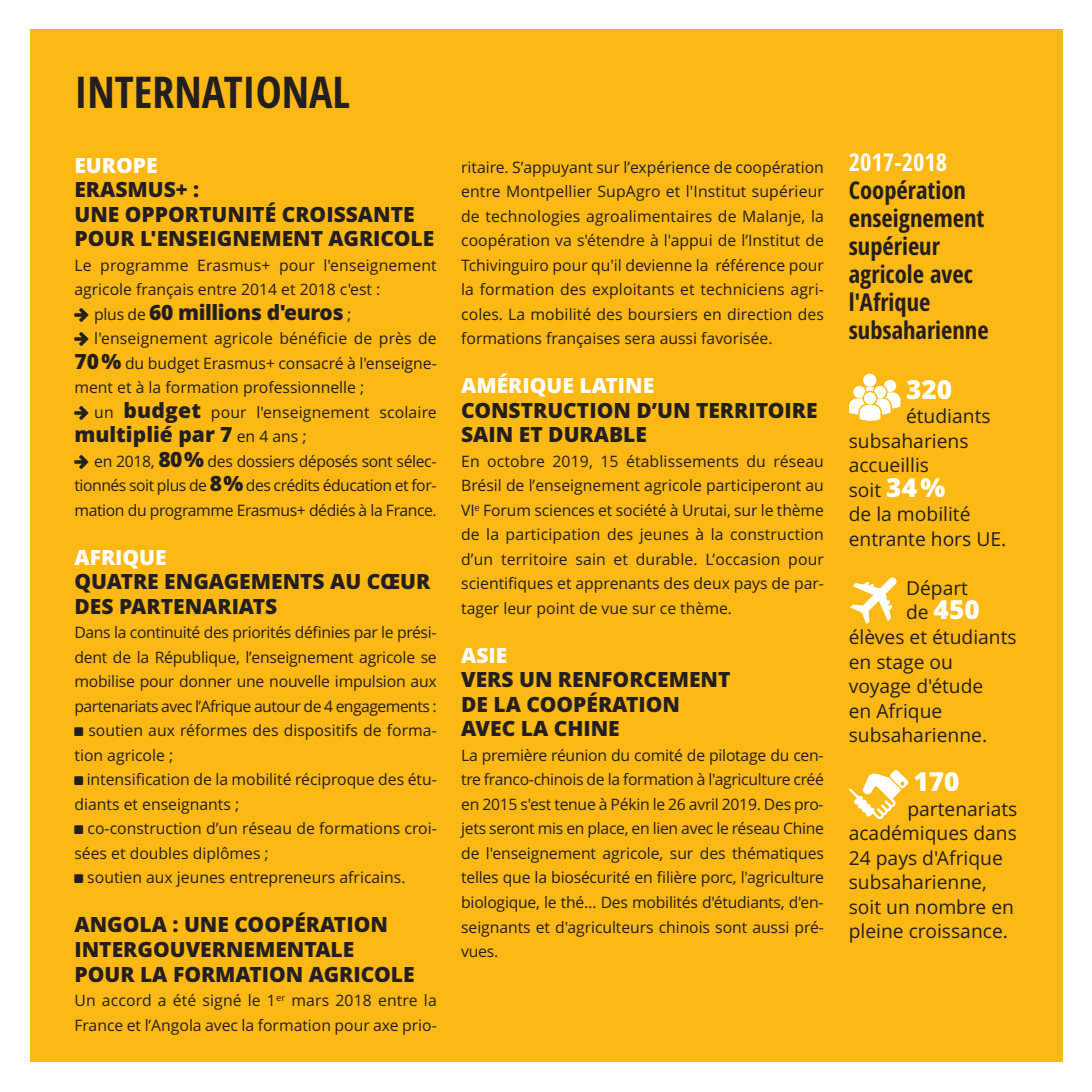
<style>
.page{position:relative;width:1092px;height:1092px;background:#fff}
.page>*{position:absolute;margin:0;border:0;box-sizing:border-box;transform-origin:0 0}
.t1{font:700 condensed 43.75px "Open Sans";color:#231f20}
.t2{font:800 26.25px "Open Sans";color:#fff}
.t3{font:700 condensed 24.5px/28px "Open Sans";color:#231f20}
.t4{font:700 condensed 24.5px "Open Sans";color:#fff}
.t5{font:800 21px/24.5px "Open Sans";color:#231f20}
.t6{font:800 21px "Open Sans";color:#fff}
.t7{font:19.25px/24.5px "Open Sans";color:#231f20}
.t8{font:15.75px/24.5px "Open Sans";color:#231f20;text-align:justify}
.t9{font:15.75px "Open Sans";letter-spacing:-.025em;color:#231f20}
.t10{font:15.75px "Open Sans";letter-spacing:-.035em;color:#231f20}
.s1{font-weight:400;font-size:15.75px}
.s2{font-weight:800;font-size:21px}
.s3{font-weight:800;font-size:26.25px;color:#fff}
.s4{font-weight:400;font-size:19.25px;color:#231f20}
</style>
<div class="page">
<div style="left:30px;top:30px;width:1032px;height:1032px;background:#fcb814"></div>
<svg style="left:849px;top:373px;width:51px;height:48px"></svg>
<svg style="left:850px;top:577px;width:46px;height:47px"></svg>
<svg style="left:849px;top:770px;width:59px;height:49px"></svg>
<h1 class="t1" style="left:74px;top:67px;width:277px">INTERNATIONAL</h1>
<h3 class="t6" style="left:74px;top:153px;width:85px">EUROPE</h3>
<h3 class="t5" style="left:74px;top:177px;width:361px">ERASMUS+ :<br>UNE OPPORTUNITÉ CROISSANTE<br>POUR L'ENSEIGNEMENT AGRICOLE</h3>
<p class="t8" style="left:74px;top:253px;width:364px">Le programme Erasmus+ pour l'enseignement agricole français entre 2014 et 2018 c'est :</p>
<h3 class="t5" style="left:94px;top:300px;width:258px"><span class="s1">plus de</span> 60 MILLIONS D'EUROS <span class="s1">;</span></h3>
<p class="t8" style="left:74px;top:326px;width:364px;text-indent:20px">l'enseignement agricole bénéficie de près de <span class="s2">70%</span> du budget Erasmus+ consacré à l'enseigne&shy;ment et à la formation professionnelle ;</p>
<p class="t8" style="left:94px;top:400px;width:344px">un <span class="s2">BUDGET</span> pour l'enseignement scolaire</p>
<h3 class="t5" style="left:74px;top:422px;width:234px">MULTIPLIÉ PAR 7 <span class="s1">en 4 ans ;</span></h3>
<p class="t8" style="left:74px;top:449px;width:364px;text-indent:20px">en 2018, <span class="s2">80%</span> des dossiers déposés sont sélec&shy;tionnés soit plus de <span class="s2">8%</span> des crédits éducation et for&shy;mation du programme Erasmus+ dédiés à la France.</p>
<h3 class="t6" style="left:74px;top:545px;width:94px">AFRIQUE</h3>
<h3 class="t5" style="left:74px;top:569px;width:357px">QUATRE ENGAGEMENTS AU CŒUR<br>DES PARTENARIATS</h3>
<p class="t9" style="left:74px;top:623px;width:363px">Dans la continuité des priorités définies par le prési-</p>
<p class="t8" style="left:74px;top:645px;width:364px">dent de la République, l’enseignement agricole se</p>
<p class="t8" style="left:74px;top:669px;width:364px">mobilise pour donner une nouvelle impulsion aux</p>
<p class="t10" style="left:74px;top:697px;width:364px">partenariats avec l’Afrique autour de 4 engagements :</p>
<p class="t8" style="left:88px;top:718px;width:350px">soutien aux réformes des dispositifs de forma-</p>
<p class="t8" style="left:74px;top:743px;width:100px">tion agricole ;</p>
<p class="t8" style="left:87px;top:767px;width:351px">intensification de la mobilité réciproque des étu-</p>
<p class="t8" style="left:74px;top:792px;width:166px">diants et enseignants ;</p>
<p class="t8" style="left:88px;top:816px;width:351px">co-construction d’un réseau de formations croi-</p>
<p class="t8" style="left:74px;top:841px;width:196px">sées et doubles diplômes ;</p>
<p class="t8" style="left:87px;top:865px;width:320px">soutien aux jeunes entrepreneurs africains.</p>
<h3 class="t5" style="left:74px;top:912px;width:341px">ANGOLA : UNE COOPÉRATION<br>INTERGOUVERNEMENTALE<br>POUR LA FORMATION AGRICOLE</h3>
<p class="t8" style="left:74px;top:988px;width:364px">Un accord a été signé le 1<sup>er</sup> mars 2018 entre la<br>France et l’Angola avec la formation pour axe prio-</p>
<p class="t8" style="left:461px;top:155px;width:364px">ritaire. S’appuyant sur l’expérience de coopération entre Montpellier SupAgro et l'Institut supérieur de technologies agroalimentaires de Malanje, la coopération va s'étendre à l'appui de l’Institut de Tchivinguiro pour qu'il devienne la référence pour la formation des exploitants et techniciens agri&shy;coles. La mobilité des boursiers en direction des formations françaises sera aussi favorisée.</p>
<h3 class="t6" style="left:461px;top:373px;width:194px">AMÉRIQUE LATINE</h3>
<h3 class="t5" style="left:461px;top:398px;width:358px">CONSTRUCTION D’UN TERRITOIRE<br>SAIN ET DURABLE</h3>
<p class="t8" style="left:461px;top:449px;width:364px">En octobre 2019, 15 établissements du réseau Brésil de l’enseignement agricole participeront au VI<sup>e</sup> Forum sciences et société à Urutai, sur le thème de la participation des jeunes à la construction d’un territoire sain et durable. L’occasion pour scientifiques et apprenants des deux pays de par&shy;tager leur point de vue sur ce thème.</p>
<h3 class="t6" style="left:461px;top:643px;width:48px">ASIE</h3>
<h3 class="t5" style="left:461px;top:667px;width:271px">VERS UN RENFORCEMENT<br>DE LA COOPÉRATION<br>AVEC LA CHINE</h3>
<p class="t8" style="left:461px;top:743px;width:364px">La première réunion du comité de pilotage du cen&shy;tre franco-chinois de la formation à l'agriculture créé en 2015 s'est tenue à Pékin le 26 avril 2019. Des pro&shy;jets seront mis en place, en lien avec le réseau Chine de l'enseignement agricole, sur des thématiques telles que la biosécurité en filière porc, l'agriculture biologique, le thé… Des mobilités d'étudiants, d'en&shy;seignants et d'agriculteurs chinois sont aussi pré&shy;vues.</p>
<h3 class="t4" style="left:848px;top:148px;width:100px">2017-2018</h3>
<h3 class="t3" style="left:848px;top:177px;width:141px">Coopération enseignement supérieur agricole avec l'Afrique subsaharienne</h3>
<h2 class="t2" style="left:905px;top:374px;width:48px">320</h2>
<p class="t7" style="left:848px;top:404px;width:159px;text-indent:57px">étudiants subsahariens accueillis<br>soit <span class="s3">34%<br></span>de la mobilité entrante hors UE.</p>
<p class="t7" style="left:905px;top:576px;width:63px">Départ</p>
<h2 class="t2" style="left:905px;top:595px;width:75px"><span class="s4">de</span> 450</h2>
<p class="t7" style="left:848px;top:625px;width:169px">élèves et étudiants en stage ou voyage d'étude<br>en Afrique subsaharienne.</p>
<h2 class="t2" style="left:913px;top:766px;width:48px">170</h2>
<p class="t7" style="left:848px;top:796px;width:170px;text-indent:59px">partenariats académiques dans<br>24 pays d'Afrique subsaharienne, soit un nombre en pleine croissance.</p>
</div>
